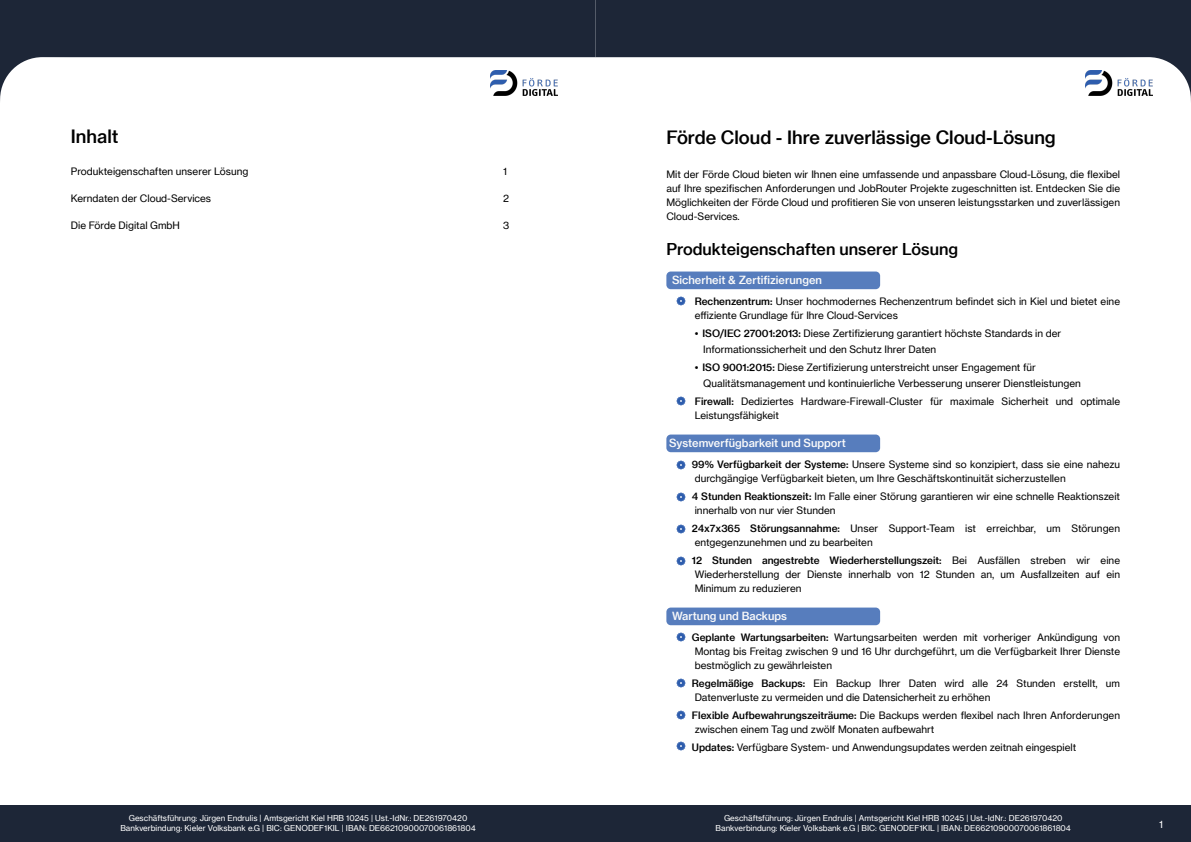
<style>
.page{position:relative;width:1191px;height:842px;background:#fff}
.page>*{position:absolute;margin:0;border:0;box-sizing:border-box;transform-origin:0 0}
.t1{font:18px "N Haas Grotesk TX Pro 65 Md";color:#000}
.t2{font:16px "N Haas Grotesk TX Pro 65 Md";color:#000}
.t3{font:11px "N Haas Grotesk TX Pro 65 Md";color:#fafafa}
.t4{font:10px "N Haas Grotesk TX Pro 55 Rg";color:#000}
.t5{font:10px "N Haas Grotesk TX Pro 65 Md";color:#000}
.t6{font:10px "N Haas Grotesk TX Pro 55 Rg";color:#fff}
.t7{font:8px "N Haas Grotesk TX Pro 55 Rg";color:#fff}
.s1{font-family:"N Haas Grotesk TX Pro 65 Md"}
</style>
<div class="page">
<svg style="left:0;top:0;width:595px;height:101px;fill:#1d2637"></svg>
<svg style="left:595px;top:0;width:596px;height:101px;fill:#1d2637"></svg>
<div style="left:0;top:805px;width:595px;height:37px;background:#1d2637"></div>
<div style="left:595px;top:805px;width:596px;height:37px;background:#1d2637"></div>
<img style="left:490px;top:71px;width:67px;height:25px">
<img style="left:1085px;top:71px;width:68px;height:25px">
<div style="left:666px;top:434px;width:214px;height:18px;background:#577dbd;border-radius:4px"></div>
<div style="left:666px;top:607px;width:214px;height:18px;background:#577dbd;border-radius:4px"></div>
<div style="left:666px;top:271px;width:214px;height:18px;background:#577dbd;border-radius:4px"></div>
<svg style="left:676px;top:296px;width:9px;height:10px"></svg>
<svg style="left:676px;top:396px;width:9px;height:10px"></svg>
<svg style="left:676px;top:460px;width:9px;height:10px"></svg>
<svg style="left:676px;top:492px;width:9px;height:10px"></svg>
<svg style="left:676px;top:524px;width:9px;height:10px"></svg>
<svg style="left:676px;top:556px;width:9px;height:10px"></svg>
<svg style="left:676px;top:632px;width:9px;height:10px"></svg>
<svg style="left:676px;top:678px;width:9px;height:10px"></svg>
<svg style="left:676px;top:710px;width:9px;height:10px"></svg>
<svg style="left:676px;top:741px;width:9px;height:10px"></svg>
<p class="t1" style="left:71px;top:129px;width:49px">Inhalt</p>
<p class="t4" style="left:71px;top:167px;width:179px">Produkteigenschaften unserer Lösung</p>
<p class="t4" style="left:503px;top:167px;width:5px">1</p>
<p class="t4" style="left:71px;top:194px;width:142px">Kerndaten der Cloud-Services</p>
<p class="t4" style="left:503px;top:194px;width:7px">2</p>
<p class="t4" style="left:71px;top:221px;width:111px">Die Förde Digital GmbH</p>
<p class="t4" style="left:503px;top:221px;width:8px">3</p>
<p class="t7" style="left:129px;top:815px;width:340px">Geschäftsführung: Jürgen Endrulis | Amtsgericht Kiel HRB 10245 | Ust.-IdNr.: DE261970420</p>
<p class="t7" style="left:120px;top:825px;width:357px">Bankverbindung: Kieler Volksbank e.G | BIC: GENODEF1KIL | IBAN: DE66210900070061861804</p>
<p class="t1" style="left:666px;top:130px;width:391px">Förde Cloud - Ihre zuverlässige Cloud-Lösung</p>
<p class="t4" style="left:666px;top:170px;width:455px">Mit der Förde Cloud bieten wir Ihnen eine umfassende und anpassbare Cloud-Lösung, die flexibel</p>
<p class="t4" style="left:666px;top:184px;width:455px">auf Ihre spezifischen Anforderungen und JobRouter Projekte zugeschnitten ist. Entdecken Sie die</p>
<p class="t4" style="left:666px;top:198px;width:455px">Möglichkeiten der Förde Cloud und profitieren Sie von unseren leistungsstarken und zuverlässigen</p>
<p class="t4" style="left:666px;top:212px;width:75px">Cloud-Services.</p>
<p class="t2" style="left:666px;top:243px;width:293px">Produkteigenschaften unserer Lösung</p>
<p class="t3" style="left:672px;top:275px;width:151px">Sicherheit &amp; Zertifizierungen</p>
<p class="t4" style="left:694px;top:297px;width:427px"><span class="s1">Rechenzentrum:</span> Unser hochmodernes Rechenzentrum befindet sich in Kiel und bietet eine</p>
<p class="t4" style="left:694px;top:311px;width:205px">effiziente Grundlage für Ihre Cloud-Services</p>
<p class="t4" style="left:694px;top:329px;width:368px"><span class="s1">• ISO/IEC 27001:2013:</span> Diese Zertifizierung garantiert höchste Standards in der</p>
<p class="t4" style="left:703px;top:345px;width:234px">Informationssicherheit und den Schutz Ihrer Daten</p>
<p class="t4" style="left:694px;top:363px;width:343px"><span class="s1">• ISO 9001:2015:</span> Diese Zertifizierung unterstreicht unser Engagement für</p>
<p class="t4" style="left:703px;top:379px;width:379px">Qualitätsmanagement und kontinuierliche Verbesserung unserer Dienstleistungen</p>
<p class="t5" style="left:694px;top:397px;width:41px">Firewall:</p>
<p class="t4" style="left:741px;top:397px;width:380px">Dediziertes Hardware-Firewall-Cluster für maximale Sicherheit und optimale</p>
<p class="t4" style="left:694px;top:411px;width:86px">Leistungsfähigkeit</p>
<p class="t3" style="left:669px;top:438px;width:178px">Systemverfügbarkeit und Support</p>
<p class="t4" style="left:692px;top:460px;width:430px"><span class="s1">99% Verfügbarkeit der Systeme:</span> Unsere Systeme sind so konzipiert, dass sie eine nahezu</p>
<p class="t4" style="left:694px;top:474px;width:372px">durchgängige Verfügbarkeit bieten, um Ihre Geschäftskontinuität sicherzustellen</p>
<p class="t4" style="left:692px;top:492px;width:430px"><span class="s1">4 Stunden Reaktionszeit:</span> Im Falle einer Störung garantieren wir eine schnelle Reaktionszeit</p>
<p class="t4" style="left:694px;top:506px;width:142px">innerhalb von nur vier Stunden</p>
<p class="t5" style="left:692px;top:524px;width:150px">24x7x365 Störungsannahme:</p>
<p class="t4" style="left:850px;top:524px;width:271px">Unser Support-Team ist erreichbar, um Störungen</p>
<p class="t4" style="left:694px;top:538px;width:179px">entgegenzunehmen und zu bearbeiten</p>
<p class="t5" style="left:692px;top:556px;width:251px">12 Stunden angestrebte Wiederherstellungszeit:</p>
<p class="t4" style="left:952px;top:556px;width:169px">Bei Ausfällen streben wir eine</p>
<p class="t4" style="left:694px;top:570px;width:427px">Wiederherstellung der Dienste innerhalb von 12 Stunden an, um Ausfallzeiten auf ein</p>
<p class="t4" style="left:694px;top:584px;width:108px">Minimum zu reduzieren</p>
<p class="t3" style="left:672px;top:611px;width:116px">Wartung und Backups</p>
<p class="t5" style="left:692px;top:633px;width:138px">Geplante Wartungsarbeiten:</p>
<p class="t4" style="left:834px;top:633px;width:287px">Wartungsarbeiten werden mit vorheriger Ankündigung von</p>
<p class="t4" style="left:694px;top:647px;width:427px">Montag bis Freitag zwischen 9 und 16 Uhr durchgeführt, um die Verfügbarkeit Ihrer Dienste</p>
<p class="t4" style="left:694px;top:661px;width:139px">bestmöglich zu gewährleisten</p>
<p class="t5" style="left:692px;top:679px;width:115px">Regelmäßige Backups:</p>
<p class="t4" style="left:813px;top:679px;width:308px">Ein Backup Ihrer Daten wird alle 24 Stunden erstellt, um</p>
<p class="t4" style="left:694px;top:693px;width:297px">Datenverluste zu vermeiden und die Datensicherheit zu erhöhen</p>
<p class="t4" style="left:692px;top:711px;width:430px"><span class="s1">Flexible Aufbewahrungszeiträume:</span> Die Backups werden flexibel nach Ihren Anforderungen</p>
<p class="t4" style="left:694px;top:725px;width:241px">zwischen einem Tag und zwölf Monaten aufbewahrt</p>
<p class="t4" style="left:692px;top:743px;width:386px"><span class="s1">Updates:</span> Verfügbare System- und Anwendungsupdates werden zeitnah eingespielt</p>
<p class="t7" style="left:724px;top:815px;width:340px">Geschäftsführung: Jürgen Endrulis | Amtsgericht Kiel HRB 10245 | Ust.-IdNr.: DE261970420</p>
<p class="t7" style="left:715px;top:825px;width:357px">Bankverbindung: Kieler Volksbank e.G | BIC: GENODEF1KIL | IBAN: DE66210900070061861804</p>
<p class="t6" style="left:1159px;top:820px;width:5px">1</p>
</div>
